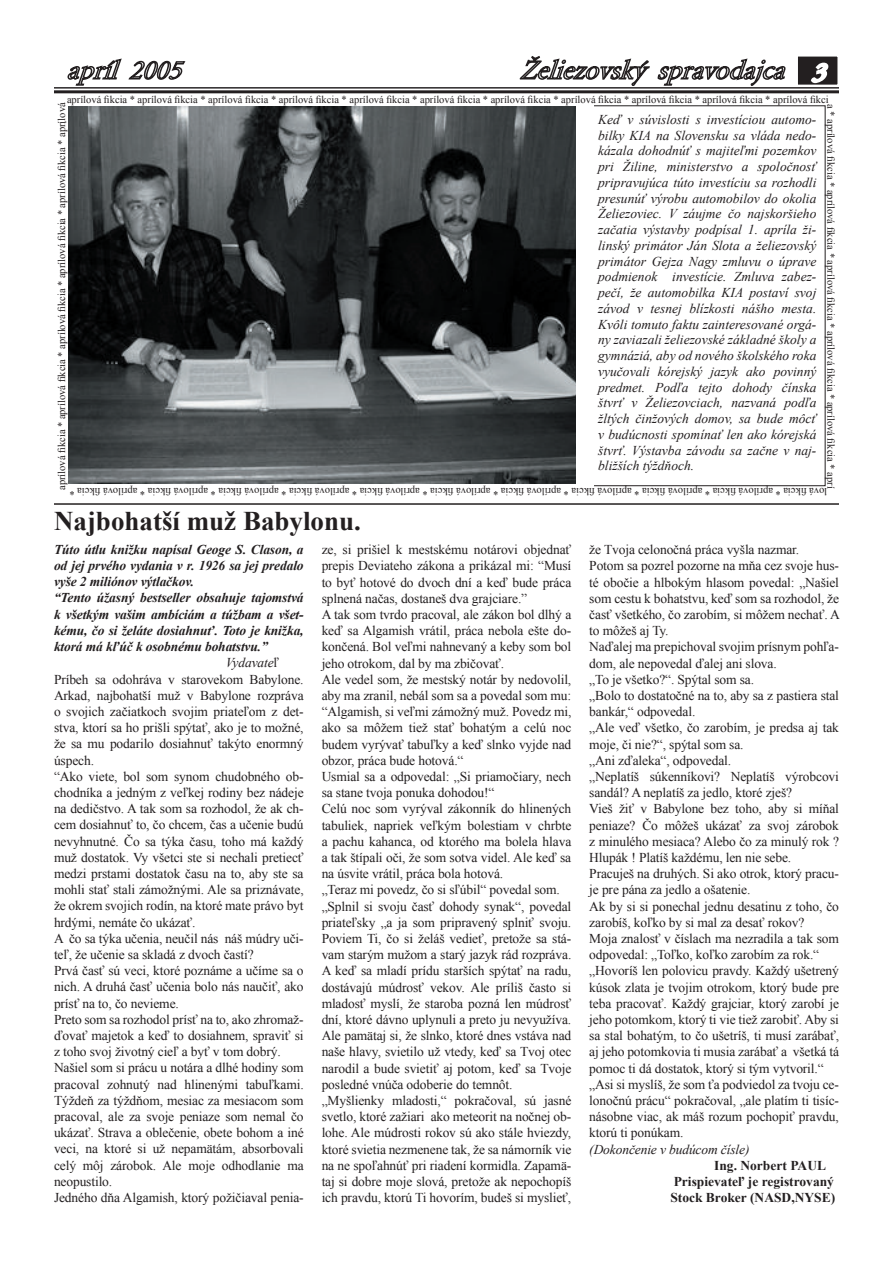
<style>
.page{position:relative;width:893px;height:1263px;background:#fff}
.page>*{position:absolute;margin:0;border:0;box-sizing:border-box;transform-origin:0 0}
.t1{font:700 27px "Times New Roman";color:#231f20}
.txt9_-_1{font:13.5px/16.2px "Times New Roman";letter-spacing:-.01em;color:#231f20;text-align:justify}
.txt9_-_2{font:italic 13.5px/15.8px "Times New Roman";color:#231f20;text-align:justify}
.txt9_-_1-2{font:italic 700 13.5px/16.2px "Times New Roman";letter-spacing:-.01em;color:#231f20;text-align:justify}
.t2{font:700 13.5px "Times New Roman";color:#231f20}
.txt9_-_1-3{font:italic 13.5px "Times New Roman";letter-spacing:-.01em;color:#231f20}
.txt9{font:10.5px "Times New Roman";color:#231f20}
.s1{font-style:normal}
</style>
<div class="page">
<hr style="left:54px;top:90px;width:785px;height:3px;background:#231f20">
<svg style="left:519px;top:56px;width:131px;height:30px"></svg>
<svg style="left:657px;top:58px;width:129px;height:28px"></svg>
<hr style="left:54px;top:87px;width:785px;height:1px;background:#231f20">
<div style="left:797px;top:56px;width:41px;height:29px;background:#231f20"></div>
<svg style="left:811px;top:62px;width:18px;height:21px"></svg>
<div style="left:796px;top:55px;width:43px;height:31px;border:2px solid #fff"></div>
<svg style="left:67px;top:58px;width:119px;height:28px"></svg>
<img style="left:68px;top:106px;width:508px;height:378px">
<hr style="left:54px;top:504px;width:785px;height:1px;background:#231f20">
<p class="txt9" style="left:67px;top:92px;width:763px">aprílová fikcia * aprílová fikcia * aprílová fikcia * aprílová fikcia * aprílová fikcia * aprílová fikcia * aprílová fikcia * aprílová fikcia * aprílová fikcia * aprílová fikcia * aprílová fikci</p>
<p class="txt9" style="left:838px;top:104px;width:386px;rotate:90deg">a * aprílová fikcia * aprílová fikcia * aprílová fikcia * aprílová fikcia * aprílová fikcia * aprí</p>
<p class="txt9" style="left:55px;top:490px;width:389px;rotate:-90deg">aprílová fikcia * aprílová fikcia * aprílová fikcia * aprílová fikcia * aprílová fikcia * aprílová</p>
<p class="txt9_-_2" style="left:598px;top:111px;width:220px">Keď v súvislosti s investíciou automo&shy;bilky KIA na Slovensku sa vláda nedo&shy;kázala dohodnúť s majiteľmi pozemkov pri Žiline, ministerstvo a spoločnosť pripravujúca túto investíciu sa rozhodli presunúť výrobu automobilov do okolia Želiezoviec. V záujme čo najskoršieho začatia výstavby podpísal 1. apríla ži&shy;linský primátor Ján Slota a želiezovský primátor Gejza Nagy zmluvu o úprave podmienok investície. Zmluva zabez&shy;pečí, že automobilka KIA postaví svoj závod v tesnej blízkosti nášho mesta.<br>Kvôli tomuto faktu zainteresované orgá&shy;ny zaviazali želiezovské základné školy a gymnáziá, aby od nového školského roka vyučovali kórejský jazyk ako povinný predmet. Podľa tejto dohody čínska štvrť v Želiezovciach, nazvaná podľa žltých činžových domov, sa bude môcť v budúcnosti spomínať len ako kórejská štvrť. Výstavba závodu sa začne v naj&shy;bližších týždňoch.</p>
<p class="txt9" style="left:827px;top:499px;width:759px;rotate:-180deg">ávo l a i ckf i * ávo l í r pa a i ckf i * ávo l í r pa a i ckf i * ávo l í r pa a i ckf i * ávo l í r pa a i ckf i * ávo l í r pa a i ckf i * ávo l í r pa a i ckf i * ávo l í r pa a i ckf i * ávo l í r pa a i ckf i * ávo l í r pa a i ckf i * ávo l í r pa a i ckf i *</p>
<p class="t1" style="left:54px;top:503px;width:308px">Najbohatší muž Babylonu.</p>
<p class="txt9_-_1-2" style="left:54px;top:541px;width:251px">Túto útlu knižku napísal Geoge S. Clason, a od jej prvého vydania v r. 1926 sa jej predalo vyše 2 miliónov výtlačkov.</p>
<p class="txt9_-_1-2" style="left:54px;top:589px;width:251px">“Tento úžasný bestseller obsahuje tajomstvá k všetkým vašim ambíciám a túžbam a všet&shy;kému, čo si želáte dosiahnuť. Toto je knižka, ktorá má kľúč k osobnému bohatstvu.”</p>
<p class="txt9_-_1-3" style="left:226px;top:653px;width:55px">Vydavate<span class="s1">ľ</span></p>
<p class="txt9_-_1" style="left:54px;top:671px;width:251px">Príbeh sa odohráva v starovekom Babylone.<br>Arkad, najbohatší muž v Babylone rozpráva o svojich začiatkoch svojim priateľom z det&shy;stva, ktorí sa ho prišli spýtať, ako je to možné, že sa mu podarilo dosiahnuť takýto enormný úspech.</p>
<p class="txt9_-_1" style="left:54px;top:768px;width:251px">“Ako viete, bol som synom chudobného ob&shy;chodníka a jedným z veľkej rodiny bez nádeje na dedičstvo. A tak som sa rozhodol, že ak ch&shy;cem dosiahnuť to, čo chcem, čas a učenie budú nevyhnutné. Čo sa týka času, toho má každý muž dostatok. Vy všetci ste si nechali pretiecť medzi prstami dostatok času na to, aby ste sa mohli stať stali zámožnými. Ale sa priznávate, že okrem svojich rodín, na ktoré mate právo byt hrdými, nemáte čo ukázať.</p>
<p class="txt9_-_1" style="left:54px;top:930px;width:251px">A čo sa týka učenia, neučil nás náš múdry uči&shy;teľ, že učenie sa skladá z dvoch častí?</p>
<p class="txt9_-_1" style="left:54px;top:962px;width:251px">Prvá časť sú veci, ktoré poznáme a učíme sa o nich. A druhá časť učenia bolo nás naučiť, ako prísť na to, čo nevieme.</p>
<p class="txt9_-_1" style="left:54px;top:1011px;width:251px">Preto som sa rozhodol prísť na to, ako zhromaž&shy;ďovať majetok a keď to dosiahnem, spraviť si z toho svoj životný cieľ a byť v tom dobrý.</p>
<p class="txt9_-_1" style="left:54px;top:1059px;width:251px">Našiel som si prácu u notára a dlhé hodiny som pracoval zohnutý nad hlinenými tabuľkami.<br>Týždeň za týždňom, mesiac za mesiacom som pracoval, ale za svoje peniaze som nemal čo ukázať. Strava a oblečenie, obete bohom a iné veci, na ktoré si už nepamätám, absorbovali celý môj zárobok. Ale moje odhodlanie ma neopustilo.</p>
<p class="txt9_-_1" style="left:54px;top:1189px;width:251px">Jedného dňa Algamish, ktorý požičiaval penia-</p>
<p class="txt9_-_1" style="left:322px;top:541px;width:251px">ze, si prišiel k mestskému notárovi objednať prepis Deviateho zákona a prikázal mi: “Musí to byť hotové do dvoch dní a keď bude práca splnená načas, dostaneš dva grajciare.”</p>
<p class="txt9_-_1" style="left:322px;top:606px;width:251px">A tak som tvrdo pracoval, ale zákon bol dlhý a keď sa Algamish vrátil, práca nebola ešte do&shy;končená. Bol veľmi nahnevaný a keby som bol jeho otrokom, dal by ma zbičovať.</p>
<p class="txt9_-_1" style="left:322px;top:671px;width:251px">Ale vedel som, že mestský notár by nedovolil, aby ma zranil, nebál som sa a povedal som mu: “Algamish, si veľmi zámožný muž. Povedz mi, ako sa môžem tiež stať bohatým a celú noc budem vyrývať tabuľky a keď slnko vyjde nad obzor, práca bude hotová.“</p>
<p class="txt9_-_1" style="left:322px;top:768px;width:251px">Usmial sa a odpovedal: „Si priamočiary, nech sa stane tvoja ponuka dohodou!“</p>
<p class="txt9_-_1" style="left:322px;top:800px;width:251px">Celú noc som vyrýval zákonník do hlinených tabuliek, napriek veľkým bolestiam v chrbte a pachu kahanca, od ktorého ma bolela hlava a tak štípali oči, že som sotva videl. Ale keď sa na úsvite vrátil, práca bola hotová.</p>
<p class="txt9_-_1" style="left:322px;top:881px;width:240px">„Teraz mi povedz, čo si sľúbil“ povedal som.</p>
<p class="txt9_-_1" style="left:322px;top:898px;width:251px">„Splnil si svoju časť dohody synak“, povedal priateľsky „a ja som pripravený splniť svoju.<br>Poviem Ti, čo si želáš vedieť, pretože sa stá&shy;vam starým mužom a starý jazyk rád rozpráva.<br>A keď sa mladí prídu starších spýtať na radu, dostávajú múdrosť vekov. Ale príliš často si mladosť myslí, že staroba pozná len múdrosť dní, ktoré dávno uplynuli a preto ju nevyužíva.<br>Ale pamätaj si, že slnko, ktoré dnes vstáva nad naše hlavy, svietilo už vtedy, keď sa Tvoj otec narodil a bude svietiť aj potom, keď sa Tvoje posledné vnúča odoberie do temnôt.</p>
<p class="txt9_-_1" style="left:322px;top:1092px;width:251px">„Myšlienky mladosti,“ pokračoval, sú jasné svetlo, ktoré zažiari ako meteorit na nočnej ob&shy;lohe. Ale múdrosti rokov sú ako stále hviezdy, ktoré svietia nezmenene tak, že sa námorník vie na ne spoľahnúť pri riadení kormidla. Zapamä&shy;taj si dobre moje slová, pretože ak nepochopíš ich pravdu, ktorú Ti hovorím, budeš si myslieť,</p>
<p class="txt9_-_1" style="left:589px;top:541px;width:211px">že Tvoja celonočná práca vyšla nazmar.</p>
<p class="txt9_-_1" style="left:589px;top:557px;width:252px">Potom sa pozrel pozorne na mňa cez svoje hus&shy;té obočie a hlbokým hlasom povedal: „Našiel som cestu k bohatstvu, keď som sa rozhodol, že časť všetkého, čo zarobím, si môžem nechať. A to môžeš aj Ty.</p>
<p class="txt9_-_1" style="left:589px;top:638px;width:251px">Naďalej ma prepichoval svojim prísnym pohľa&shy;dom, ale nepovedal ďalej ani slova.</p>
<p class="txt9_-_1" style="left:589px;top:671px;width:166px">„To je všetko?“. Spýtal som sa.</p>
<p class="txt9_-_1" style="left:589px;top:687px;width:251px">„Bolo to dostatočné na to, aby sa z pastiera stal bankár,“ odpovedal.</p>
<p class="txt9_-_1" style="left:589px;top:719px;width:251px">„Ale veď všetko, čo zarobím, je predsa aj tak moje, či nie?“, spýtal som sa.</p>
<p class="txt9_-_1" style="left:589px;top:752px;width:143px">„Ani zďaleka“, odpovedal.</p>
<p class="txt9_-_1" style="left:589px;top:768px;width:251px">„Neplatíš súkenníkovi? Neplatíš výrobcovi sandál? A neplatíš za jedlo, ktoré zješ?</p>
<p class="txt9_-_1" style="left:589px;top:800px;width:251px">Vieš žiť v Babylone bez toho, aby si míňal peniaze? Čo môžeš ukázať za svoj zárobok z minulého mesiaca? Alebo čo za minulý rok ?<br>Hlupák ! Platíš každému, len nie sebe.</p>
<p class="txt9_-_1" style="left:589px;top:865px;width:251px">Pracuješ na druhých. Si ako otrok, ktorý pracu&shy;je pre pána za jedlo a ošatenie.</p>
<p class="txt9_-_1" style="left:589px;top:898px;width:251px">Ak by si si ponechal jednu desatinu z toho, čo zarobíš, koľko by si mal za desať rokov?</p>
<p class="txt9_-_1" style="left:589px;top:930px;width:251px">Moja znalosť v číslach ma nezradila a tak som odpovedal: „Toľko, koľko zarobím za rok.“</p>
<p class="txt9_-_1" style="left:589px;top:962px;width:251px">„Hovoríš len polovicu pravdy. Každý ušetrený kúsok zlata je tvojim otrokom, ktorý bude pre teba pracovať. Každý grajciar, ktorý zarobí je jeho potomkom, ktorý ti vie tiež zarobiť. Aby si sa stal bohatým, to čo ušetríš, ti musí zarábať, aj jeho potomkovia ti musia zarábať a všetká tá pomoc ti dá dostatok, ktorý si tým vytvoril.“</p>
<p class="txt9_-_1" style="left:589px;top:1076px;width:251px">„Asi si myslíš, že som ťa podviedol za tvoju ce&shy;lonočnú prácu“ pokračoval, „ale platím ti tisíc&shy;násobne viac, ak máš rozum pochopiť pravdu, ktorú ti ponúkam.</p>
<p class="txt9_-_1-3" style="left:589px;top:1140px;width:162px">(Dokončenie v budúcom čísle)</p>
<p class="t2" style="left:714px;top:1156px;width:113px">Ing. Norbert PAUL</p>
<p class="t2" style="left:674px;top:1172px;width:162px">Prispievateľ je registrovaný</p>
<p class="t2" style="left:670px;top:1188px;width:166px">Stock Broker (NASD,NYSE)</p>
</div>
